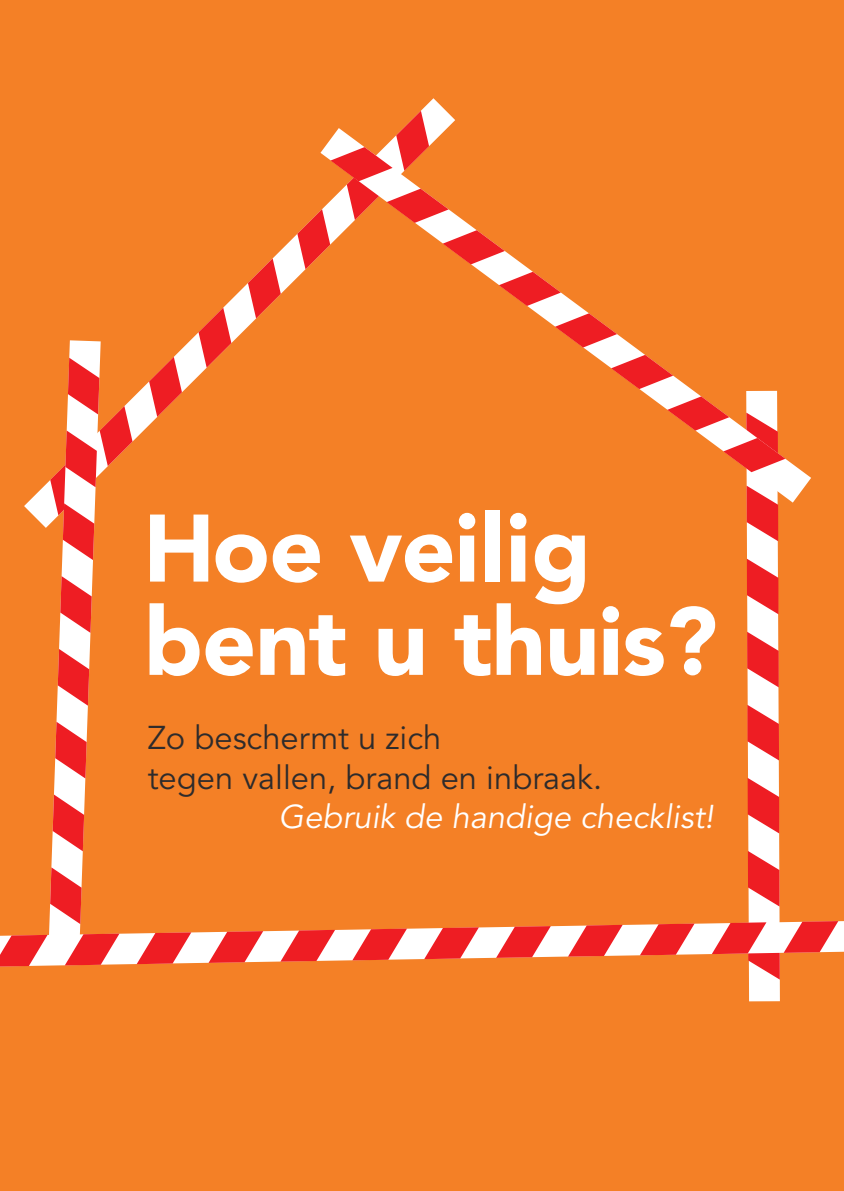
<style>
.page{position:relative;width:844px;height:1191px;background:#fff}
.page>*{position:absolute;margin:0;border:0;box-sizing:border-box;transform-origin:0 0}
.t1{font:900 94.67px/93.3px "Avenir LT Std";letter-spacing:-.01em;color:#fff}
.t2{font:32.73px/39.2px "Avenir LT Std";color:#2e2b2c}
.t3{font:italic 32.73px "Avenir LT Std";color:#fff}
</style>
<div class="page">
<div style="left:0;top:0;width:843px;height:1191px;background:#f48026"></div>
<svg style="left:24px;top:248px;width:259px;height:266px"></svg>
<svg style="left:746px;top:533px;width:34px;height:469px;background:#f6908b"></svg>
<svg style="left:32px;top:309px;width:85px;height:207px"></svg>
<svg style="left:34px;top:317px;width:81px;height:586px"></svg>
<svg style="left:0;top:903px;width:843px;height:83px"></svg>
<svg style="left:409px;top:98px;width:388px;height:435px"></svg>
<svg style="left:283px;top:122px;width:528px;height:375px"></svg>
<h1 class="t1" style="left:143px;top:501px;width:576px">Hoe veilig bent u thuis?</h1>
<p class="t2" style="left:148px;top:719px;width:456px">Zo beschermt u zich<br>tegen vallen, brand en inbraak.</p>
<p class="t3" style="left:278px;top:797px;width:436px">Gebruik de handige checklist!</p>
</div>
